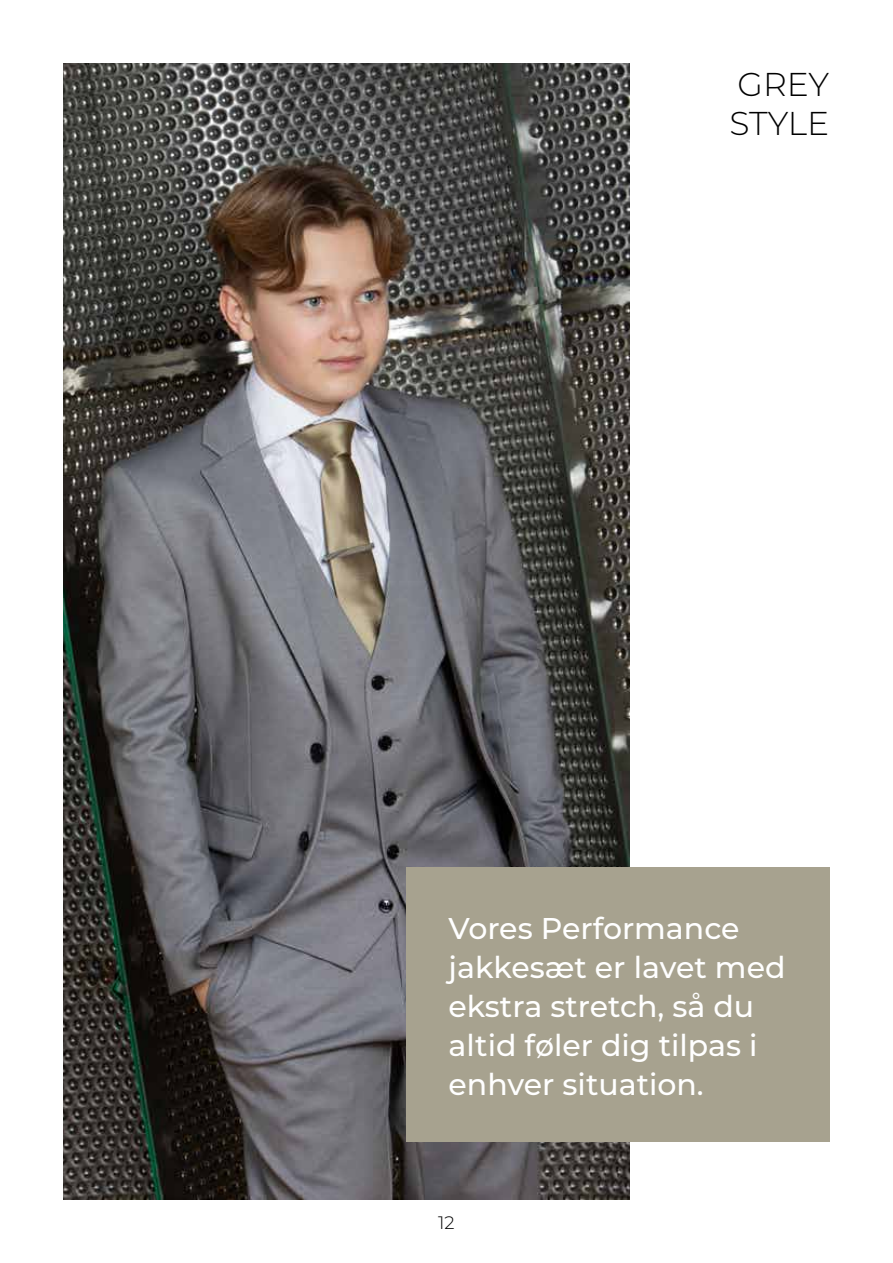
<style>
.page{position:relative;width:893px;height:1263px;background:#fff}
.page>*{position:absolute;margin:0;border:0;box-sizing:border-box;transform-origin:0 0}
.t1{font:300 33px/39.6px "Montserrat";letter-spacing:-.005em;color:#000}
.t2{font:500 30px/39px "Montserrat";color:#fff}
.t3{font:300 18px "Montserrat";color:#000}
</style>
<div class="page">
<img style="left:64px;top:64px;width:565px;height:1135px">
<div style="left:406px;top:867px;width:423px;height:275px;background:#a7a28f"></div>
<p class="t1" style="left:729px;top:63px;width:101px">GREY<br>STYLE</p>
<p class="t2" style="left:449px;top:908px;width:338px">Vores Performance jakkesæt er lavet med ekstra stretch, så du altid føler dig tilpas i enhver situation.</p>
<p class="t3" style="left:438px;top:1211px;width:18px">12</p>
</div>
